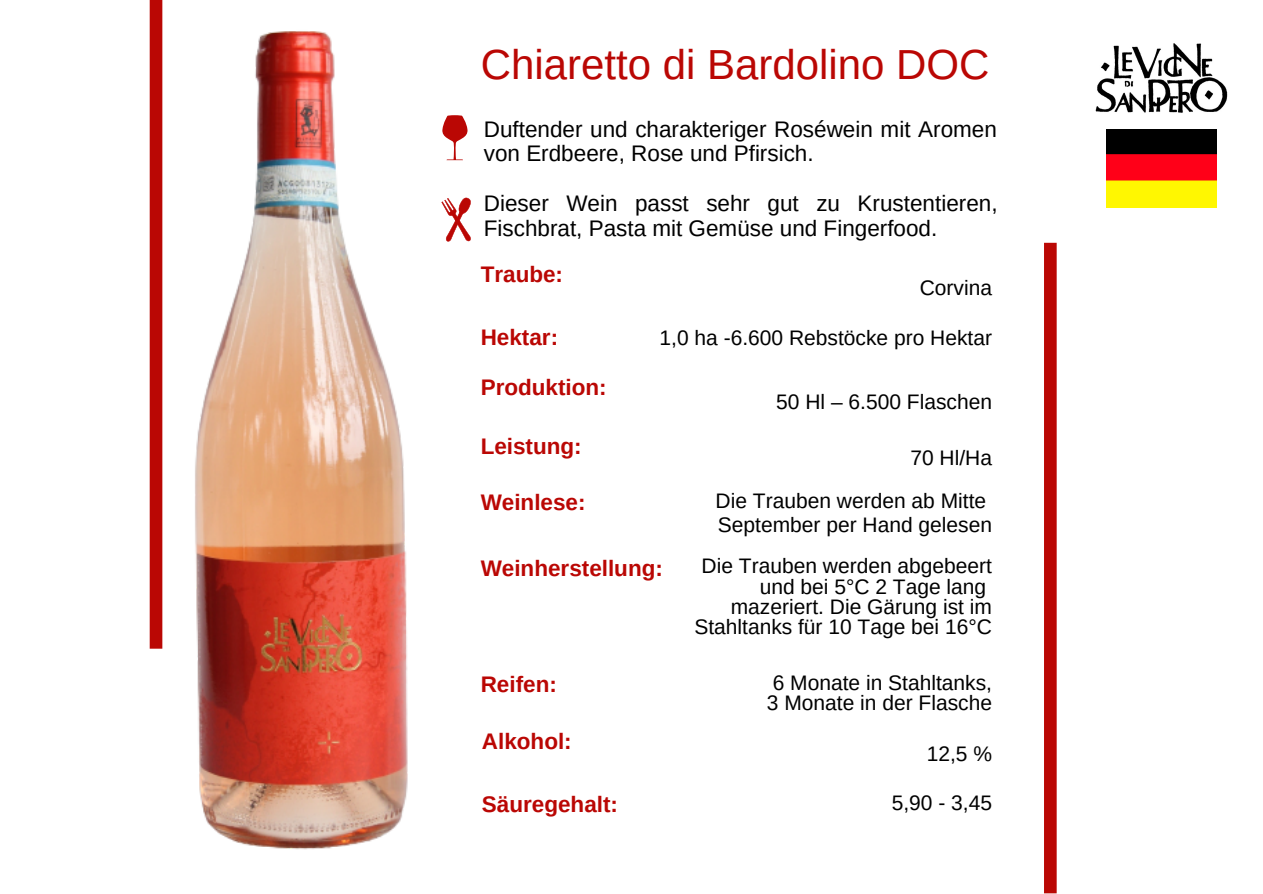
<style>
.page{position:relative;width:1263px;height:894px;background:#fff}
.page>*{position:absolute;margin:0;border:0;box-sizing:border-box;transform-origin:0 0}
.t1{font:42px "Arimo";color:#ba0704}
.t2{font:22.5px/24.8px "Arimo";color:#000}
.t3{font:700 22.5px "Arimo";color:#ba0704}
.t4{font:21px/20.2px "Arimo";color:#000}
</style>
<div class="page">
<img style="left:1095px;top:43px;width:133px;height:70px">
<img style="left:1106px;top:129px;width:110px;height:78px">
<div style="left:150px;top:0;width:12px;height:648px;background:#ba0704"></div>
<svg style="left:1044px;top:243px;width:13px;height:650px;background:#bb0d0a"></svg>
<svg style="left:442px;top:115px;width:26px;height:45px"></svg>
<hr style="left:444px;top:128px;width:22px;height:2px;background:#ba0704;border-radius:50%">
<svg style="left:441px;top:197px;width:30px;height:44px"></svg>
<img style="left:195px;top:31px;width:213px;height:819px">
<h1 class="t1" style="left:481px;top:41px;width:510px">Chiaretto di Bardolino DOC</h1>
<p class="t2" style="left:484px;top:116px;width:515px">Duftender und charakteriger Roséwein mit Aromen von Erdbeere, Rose und Pfirsich.</p>
<p class="t2" style="left:484px;top:191px;width:515px">Dieser Wein passt sehr gut zu Krustentieren,<br>Fischbrat, Pasta mit Gemüse und Fingerfood.</p>
<p class="t4" style="left:920px;top:277px;width:74px">Corvina</p>
<p class="t4" style="left:660px;top:327px;width:334px">1,0 ha -6.600 Rebstöcke pro Hektar</p>
<p class="t3" style="left:481px;top:262px;width:84px">Traube:</p>
<p class="t3" style="left:481px;top:324px;width:79px">Hektar:</p>
<p class="t3" style="left:481px;top:375px;width:128px">Produktion:</p>
<p class="t4" style="left:776px;top:391px;width:217px">50 Hl – 6.500 Flaschen</p>
<p class="t3" style="left:481px;top:433px;width:103px">Leistung:</p>
<p class="t3" style="left:481px;top:489px;width:106px">Weinlese:</p>
<p class="t3" style="left:481px;top:555px;width:184px">Weinherstellung:</p>
<p class="t3" style="left:481px;top:672px;width:78px">Reifen:</p>
<p class="t3" style="left:482px;top:728px;width:91px">Alkohol:</p>
<p class="t3" style="left:482px;top:791px;width:138px">Säuregehalt:</p>
<p class="t4" style="left:910px;top:447px;width:83px">70 Hl/Ha</p>
<p class="t4" style="left:716px;top:489px;width:278px;line-height:23.5px">Die Trauben werden ab Mitte<br>September per Hand gelesen</p>
<p class="t4" style="left:694px;top:555px;width:299px;text-align:right">Die Trauben werden abgebeert und bei 5°C 2 Tage lang mazeriert. Die Gärung ist im<br>Stahltanks für 10 Tage bei 16°C</p>
<p class="t4" style="left:767px;top:672px;width:227px">6 Monate in Stahltanks,<br>3 Monate in der Flasche</p>
<p class="t4" style="left:927px;top:743px;width:67px">12,5 %</p>
<p class="t4" style="left:892px;top:792px;width:102px">5,90 - 3,45</p>
</div>
